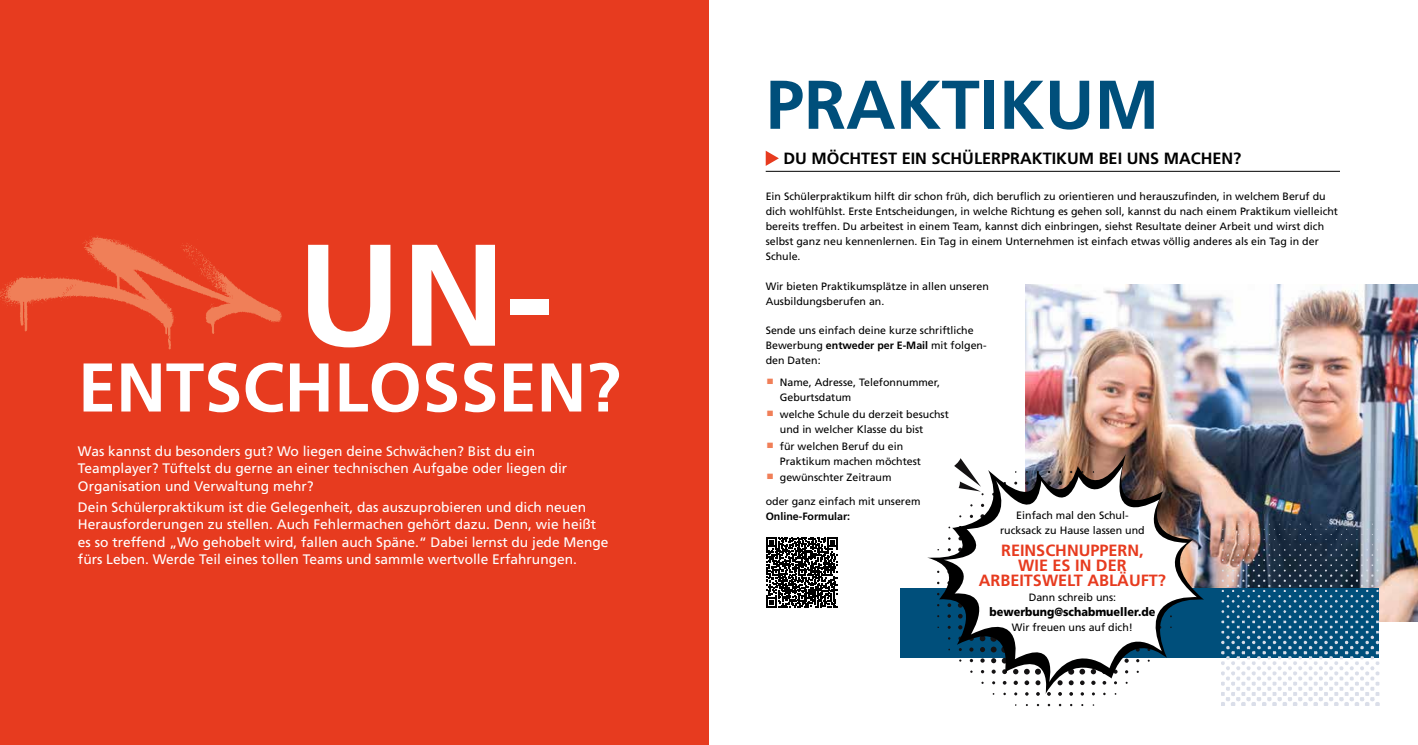
<style>
.page{position:relative;width:1418px;height:745px;background:#fff}
.page>*{position:absolute;margin:0;border:0;box-sizing:border-box;transform-origin:0 0}
.t1{font:700 144.38px "Frutiger LT Std";color:#fff}
.t2{font:700 68.75px "Frutiger LT Std";color:#fff}
.t3{font:700 68.75px "Frutiger LT Std";color:#004f7b}
.t4{font:900 26.25px "Arial";color:#f07f58}
.t5{font:700 16.25px/15px "Frutiger LT Std";color:#e73b1f;text-align:center}
.t6{font:700 16.25px "Frutiger LT Std";color:#000}
.t7{font:13.75px/17.5px "Frutiger LT Std";color:#fff}
.t8{font:900 11.88px "Frutiger LT Std";color:#000;scale:.92 1}
.t9{font:10.62px/15px "Frutiger LT Std";color:#000}
.t10{font:700 10.62px "Frutiger LT Std";color:#000}
.s1{font-weight:700}
</style>
<div class="page">
<img style="left:1025px;top:284px;width:392px;height:337px">
<svg style="left:766px;top:537px;width:71px;height:70px"></svg>
<div style="left:900px;top:587px;width:478px;height:69px;background:#004f7b"></div>
<img style="left:1221px;top:519px;width:157px;height:186px">
<img style="left:927px;top:453px;width:276px;height:240px">
<svg style="left:943px;top:465px;width:253px;height:216px"></svg>
<svg style="left:954px;top:458px;width:29px;height:37px"></svg>
<hr style="left:765px;top:171px;width:574px;height:1px;background:#000">
<svg style="left:765px;top:151px;width:14px;height:15px"></svg>
<div style="left:0;top:0;width:709px;height:744px;background:#e73b1f"></div>
<img style="left:0;top:236px;width:282px;height:114px">
<h1 class="t1" style="left:297px;top:210px;width:258px">UN-</h1>
<h2 class="t2" style="left:78px;top:347px;width:544px">ENTSCHLOSSEN?</h2>
<p class="t7" style="left:78px;top:442px;width:491px">Was kannst du besonders gut? Wo liegen deine Schwächen? Bist du ein<br>Teamplayer? Tüftelst du gerne an einer technischen Aufgabe oder liegen dir<br>Organisation und Verwaltung mehr?</p>
<p class="t7" style="left:78px;top:498px;width:532px">Dein Schülerpraktikum ist die Gelegenheit, das auszuprobieren und dich neuen Herausforderungen zu stellen. Auch Fehlermachen gehört dazu. Denn, wie heißt es so treffend „Wo gehobelt wird, fallen auch Späne.“ Dabei lernst du jede Menge fürs Leben. Werde Teil eines tollen Teams und sammle wertvolle Erfahrungen.</p>
<h2 class="t3" style="left:765px;top:64px;width:395px">PRAKTIKUM</h2>
<h3 class="t6" style="left:783px;top:149px;width:459px">DU MÖCHTEST EIN SCHÜLERPRAKTIKUM BEI UNS MACHEN?</h3>
<p class="t9" style="left:765px;top:189px;width:574px">Ein Schülerpraktikum hilft dir schon früh, dich beruflich zu orientieren und herauszufinden, in welchem Beruf du dich wohlfühlst. Erste Entscheidungen, in welche Richtung es gehen soll, kannst du nach einem Praktikum vielleicht bereits treffen. Du arbeitest in einem Team, kannst dich einbringen, siehst Resultate deiner Arbeit und wirst dich selbst ganz neu kennenlernen. Ein Tag in einem Unternehmen ist einfach etwas völlig anderes als ein Tag in der Schule.</p>
<p class="t9" style="left:765px;top:278px;width:225px">Wir bieten Praktikumsplätze in allen unseren<br>Ausbildungsberufen an.</p>
<p class="t9" style="left:765px;top:322px;width:222px">Sende uns einfach deine kurze schriftliche<br>Bewerbung <span class="s1">entweder per E-Mail</span> mit folgen&shy;den Daten:</p>
<h3 class="t4" style="left:765px;top:362px;width:10px">∙</h3>
<p class="t9" style="left:780px;top:374px;width:162px">Name, Adresse, Telefonnummer,<br>Geburtsdatum</p>
<h3 class="t4" style="left:765px;top:394px;width:10px">∙</h3>
<p class="t9" style="left:780px;top:406px;width:170px">welche Schule du derzeit besuchst und in welcher Klasse du bist</p>
<h3 class="t4" style="left:765px;top:426px;width:10px">∙</h3>
<p class="t9" style="left:780px;top:438px;width:143px">für welchen Beruf du ein<br>Praktikum machen möchtest</p>
<h3 class="t4" style="left:765px;top:457px;width:10px">∙</h3>
<p class="t9" style="left:780px;top:470px;width:113px">gewünschter Zeitraum</p>
<p class="t9" style="left:765px;top:494px;width:156px">oder ganz einfach mit unserem</p>
<p class="t10" style="left:765px;top:510px;width:86px">Online-Formular:</p>
<p class="t9" style="left:1000px;top:507px;width:146px;text-align:center">Einfach mal den Schul&shy;rucksack zu Hause lassen und</p>
<h3 class="t5" style="left:978px;top:543px;width:189px">REINSCHNUPPERN,<br>WIE ES IN DER<br>ARBEITSWELT ABLÄUFT?</h3>
<p class="t9" style="left:1028px;top:589px;width:89px">Dann schreib uns:</p>
<p class="t8" style="left:989px;top:604px;width:182px">bewerbung@schabmueller.de</p>
<p class="t9" style="left:1011px;top:619px;width:123px">Wir freuen uns auf dich!</p>
</div>
